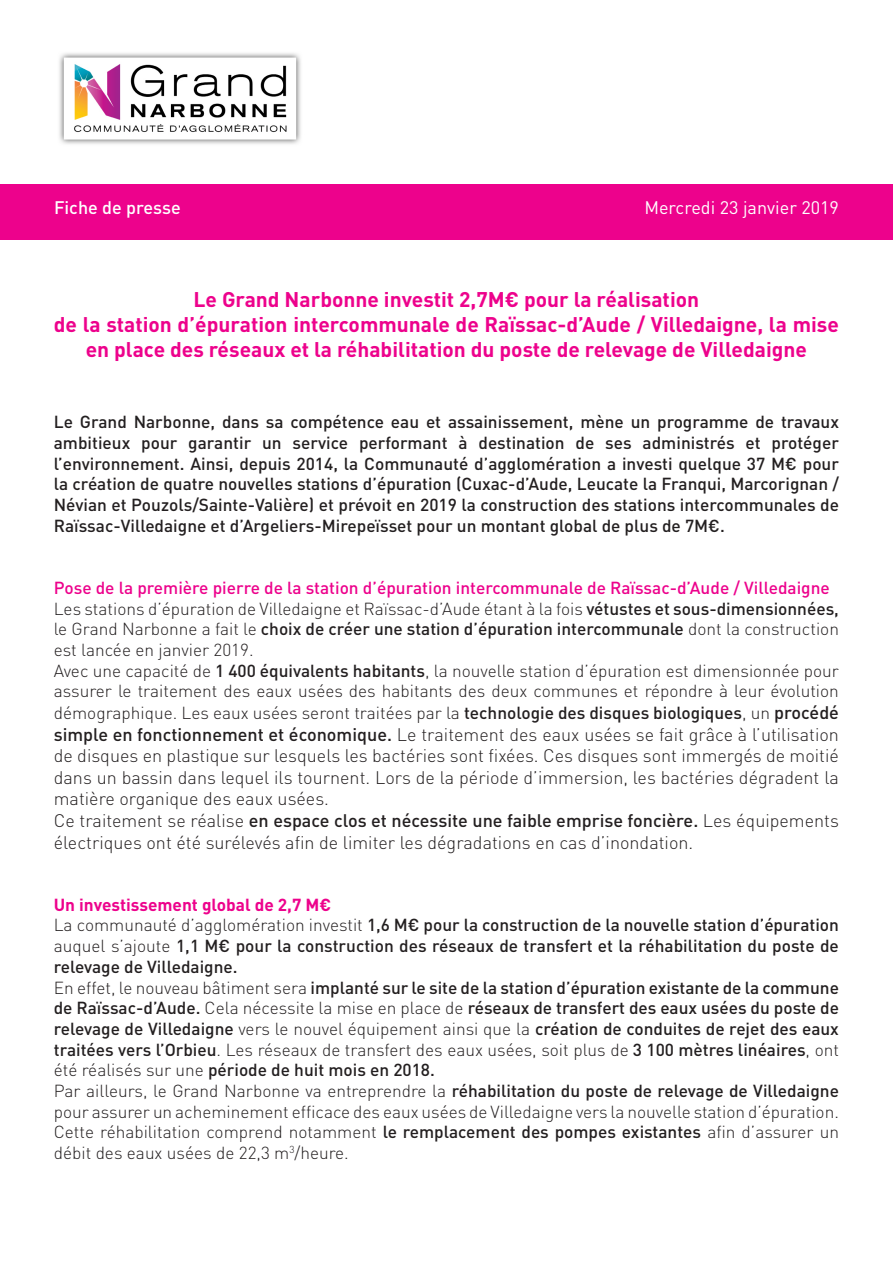
<style>
.page{position:relative;width:893px;height:1263px;background:#fff}
.page>*{position:absolute;margin:0;border:0;box-sizing:border-box;transform-origin:0 0}
.t1{font:700 21px/25.2px "DIN Pro";color:#ed028c;text-align:center}
.t2{font:300 18px/21.6px "DIN Pro";color:#231f20;text-align:justify}
.t3{font:18px "DIN Pro";color:#fff}
.t4{font:500 18px "DIN Pro";color:#fff}
.t5{font:500 17.25px/20.7px "DIN Pro";color:#231f20;text-align:justify}
.t6{font:300 17.25px/20.7px "DIN Pro";color:#231f20;text-align:justify}
.t7{font:500 17.25px "DIN Pro";color:#ed028c}
.t8{font:700 17.25px "DIN Pro";color:#ed028c}
.s1{font-weight:500}
.s2{font-weight:500;font-size:18px}
.s3{font-weight:300}
</style>
<div class="page">
<div style="left:0;top:185px;width:893px;height:55px;background:#ed028c"></div>
<img style="left:59px;top:53px;width:242px;height:91px">
<p class="t4" style="left:54px;top:195px;width:128px">Fiche de presse</p>
<p class="t3" style="left:644px;top:195px;width:196px">Mercredi 23 janvier 2019</p>
<p class="t1" style="left:194px;top:286px;width:507px">Le Grand Narbonne investit 2,7M€ pour la réalisation</p>
<p class="t1" style="left:54px;top:311px;width:787px">de la station d’épuration intercommunale de Raïssac-d’Aude / Villedaigne, la mise en place des réseaux et la réhabilitation du poste de relevage de Villedaigne</p>
<p class="t5" style="left:54px;top:411px;width:787px">Le Grand Narbonne, dans sa compétence eau et assainissement, mène un programme de travaux ambitieux pour garantir un service performant à destination de ses administrés et protéger l’environnement. Ainsi, depuis 2014, la Communauté d’agglomération a investi quelque 37 M€ pour la création de quatre nouvelles stations d’épuration (Cuxac-d’Aude, Leucate la Franqui, Marcorignan / Névian et Pouzols/Sainte-Valière) et prévoit en 2019 la construction des stations intercommunales de Raïssac-Villedaigne et d’Argeliers-Mirepeïsset pour un montant global de plus de 7M€.</p>
<p class="t7" style="left:54px;top:576px;width:777px">Pose de la première pierre de la station d’épuration intercommunale de Raïssac-d’Aude / Villedaigne</p>
<p class="t6" style="left:54px;top:597px;width:787px">Les stations d’épuration de Villedaigne et Raïssac-d’Aude étant à la fois <span class="s1">vétustes et sous-dimensionnées, </span>le Grand Narbonne a fait le <span class="s1">choix de créer une station d’épuration intercommunale</span> dont la construction est lancée en janvier 2019.</p>
<p class="t6" style="left:54px;top:659px;width:787px;line-height:21.1px">Avec une capacité de <span class="s1">1 400 équivalents habitants</span>, la nouvelle station d’épuration est dimensionnée pour assurer le traitement des eaux usées des habitants des deux communes et répondre à leur évolution démographique. Les eaux usées seront traitées par la <span class="s1">technologie des disques biologiques</span>, un <span class="s2">procédé</span></p>
<p class="t2" style="left:54px;top:722px;width:787px"><span class="s1">simple en fonctionnement et économique.</span> Le traitement des eaux usées se fait grâce à l’utilisation de disques en plastique sur lesquels les bactéries sont fixées. Ces disques sont immergés de moitié dans un bassin dans lequel ils tournent. Lors de la période d’immersion, les bactéries dégradent la matière organique des eaux usées.</p>
<p class="t2" style="left:54px;top:809px;width:787px">Ce traitement se réalise <span class="s1">en espace clos et nécessite une faible emprise foncière.</span> Les équipements électriques ont été surélevés afin de limiter les dégradations en cas d’inondation.</p>
<p class="t8" style="left:54px;top:893px;width:279px">Un investissement global de 2,7 M€</p>
<p class="t5" style="left:54px;top:914px;width:787px"><span class="s3">La communauté d’agglomération investit</span> 1,6 M€ pour la construction de la nouvelle station d’épuration <span class="s3">auquel s’ajoute</span> 1,1 M€ pour la construction des réseaux de transfert et la réhabilitation du poste de relevage de Villedaigne.</p>
<p class="t5" style="left:54px;top:976px;width:787px"><span class="s3">En effet, le nouveau bâtiment sera</span> implanté sur le site de la station d’épuration existante de la commune de Raïssac-d’Aude. <span class="s3">Cela nécessite la mise en place de</span> réseaux de transfert des eaux usées du poste de relevage de Villedaigne <span class="s3">vers le nouvel équipement ainsi que la</span> création de conduites de rejet des eaux traitées vers l’Orbieu<span class="s3">. Les réseaux de transfert des eaux usées, soit plus de</span> 3 100 mètres linéaires<span class="s3">, ont été réalisés sur une</span> période de huit mois en 2018.</p>
<p class="t6" style="left:54px;top:1080px;width:787px">Par ailleurs, le Grand Narbonne va entreprendre la <span class="s1">réhabilitation du poste de relevage de Villedaigne </span>pour assurer un acheminement efficace des eaux usées de Villedaigne vers la nouvelle station d’épuration.<br>Cette réhabilitation comprend notamment <span class="s1">le remplacement des pompes existantes</span> afin d’assurer un débit des eaux usées de 22,3 m<sup>3</sup>/heure.</p>
</div>
